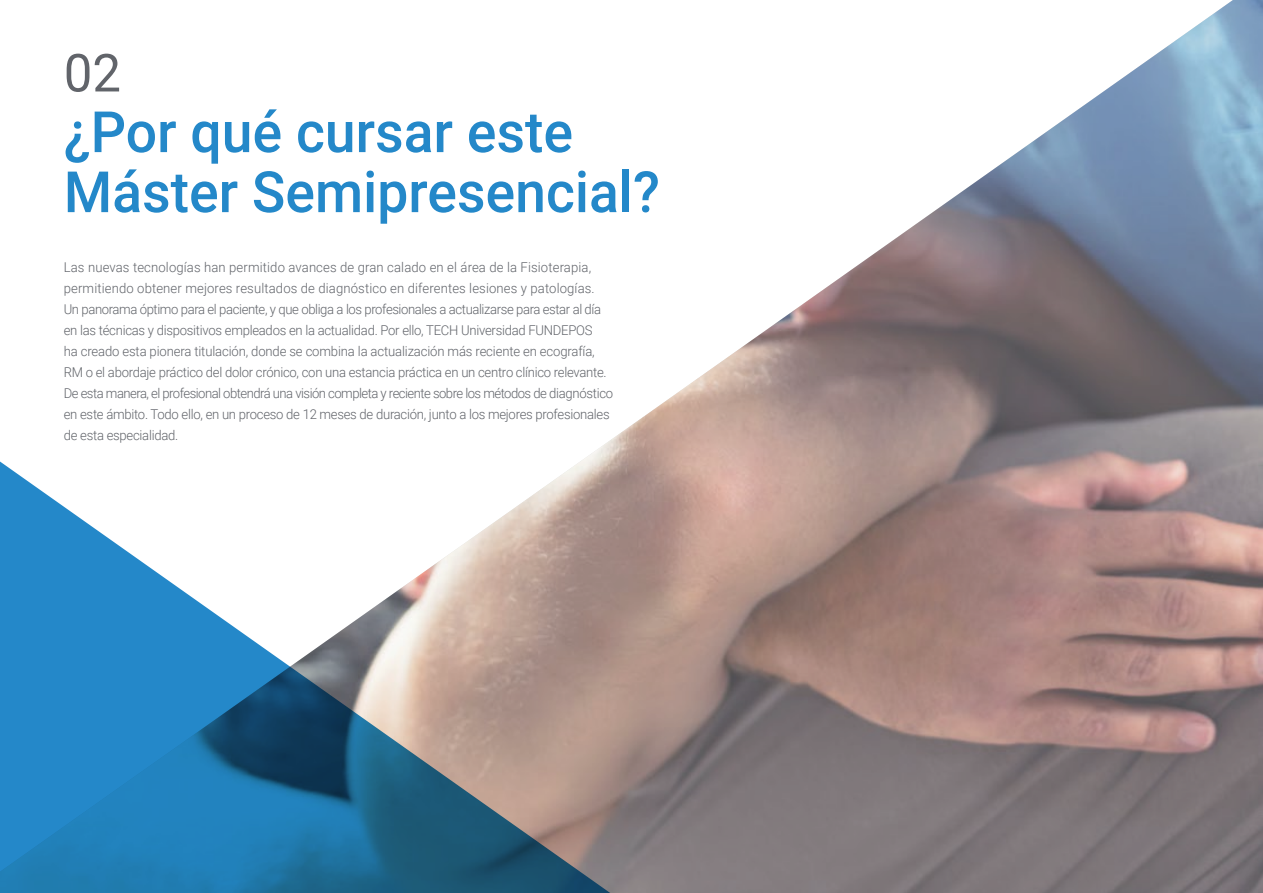
<style>
.page{position:relative;width:1263px;height:893px;background:#fff}
.page>*{position:absolute;margin:0;border:0;box-sizing:border-box;transform-origin:0 0}
.t1{font:500 57px/60px "Roboto";color:#2488c9}
.t2{font:52.5px "Roboto";color:#61646a}
.t3{font:300 13.5px/21px "Roboto";letter-spacing:-.02em;color:#61646a}
</style>
<div class="page">
<img style="left:602px;top:0;width:661px;height:893px">
<svg style="left:0;top:446px;width:640px;height:447px"></svg>
<h2 class="t2" style="left:64px;top:36px;width:59px">02</h2>
<h1 class="t1" style="left:64px;top:100px;width:597px">¿Por qué cursar este<br>Máster Semipresencial?</h1>
<p class="t3" style="left:64px;top:256px;width:551px">Las nuevas tecnologías han permitido avances de gran calado en el área de la Fisioterapia, permitiendo obtener mejores resultados de diagnóstico en diferentes lesiones y patologías.<br>Un panorama óptimo para el paciente, y que obliga a los profesionales a actualizarse para estar al día en las técnicas y dispositivos empleados en la actualidad. Por ello, TECH Universidad FUNDEPOS<br>ha creado esta pionera titulación, donde se combina la actualización más reciente en ecografía, RM o el abordaje práctico del dolor crónico, con una estancia práctica en un centro clínico relevante.<br>De esta manera, el profesional obtendrá una visión completa y reciente sobre los métodos de diagnóstico en este ámbito. Todo ello, en un proceso de 12 meses de duración, junto a los mejores profesionales de esta especialidad.</p>
</div>
